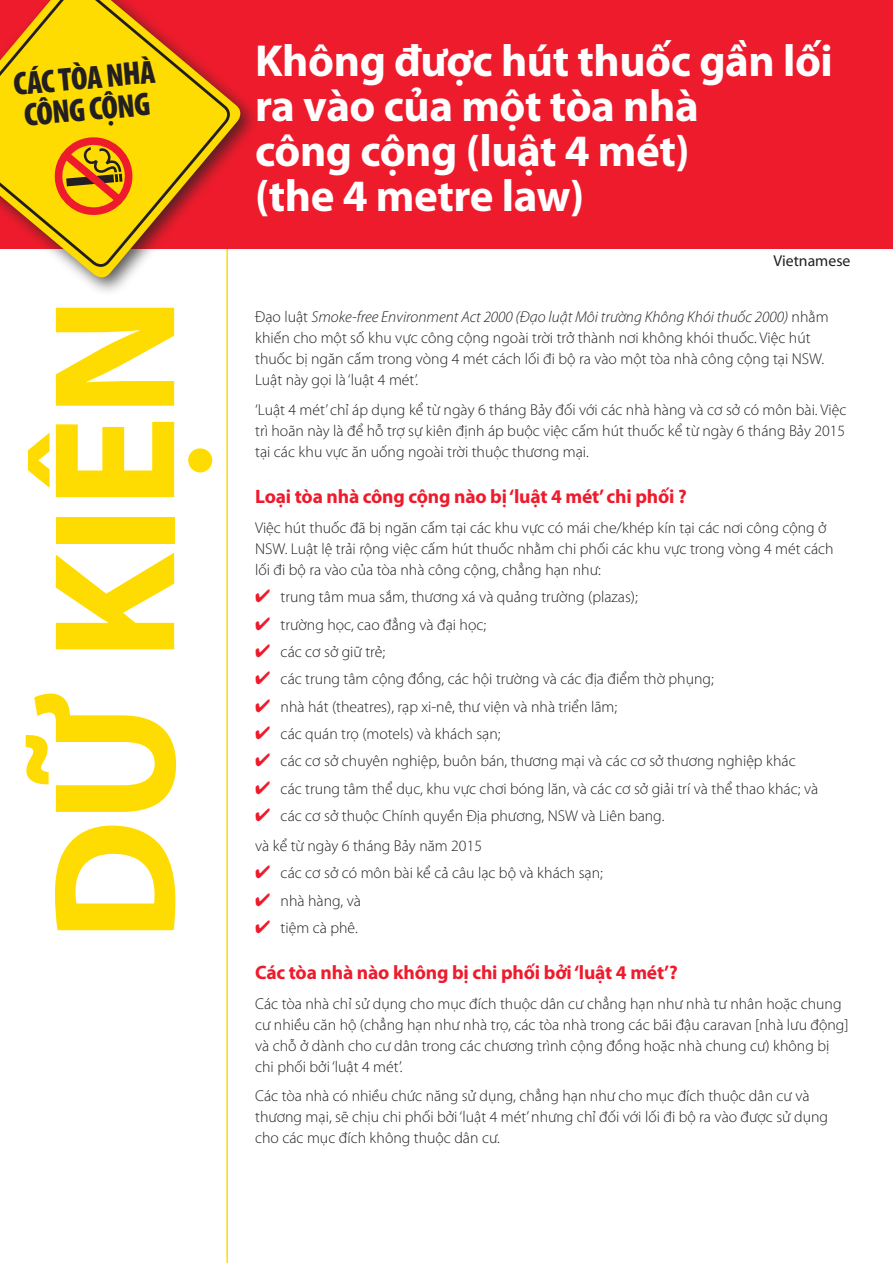
<style>
.page{position:relative;width:893px;height:1263px;background:#fff}
.page>*{position:absolute;margin:0;border:0;box-sizing:border-box;transform-origin:0 0}
.t1{font:700 175.5px "Myriad Pro";letter-spacing:-.02em;color:#ffdc01}
.t2{font:700 45px/45px "Myriad Pro";letter-spacing:-.01em;color:#fff}
.t3{font:900 condensed 33px/31.5px "Myriad Pro";color:#231f20}
.t4{font:700 19.5px "Myriad Pro";letter-spacing:-.01em;color:#ee1b2c}
.t5{font:300 15.75px/21px "Myriad Pro";color:#231f20}
.t6{font:15.75px "Myriad Pro";color:#231f20}
.s1{font-style:italic}
.s2{color:#ee1b2c}
</style>
<div class="page">
<hr style="left:226px;top:0;width:2px;height:1263px;background:#ffdc01">
<div style="left:0;top:0;width:893px;height:248px;background:#ee1b2c"></div>
<div style="left:0;top:0;width:260px;height:297px;background:#231f20;opacity:.75"></div>
<svg style="left:0;top:0;width:245px;height:282px"></svg>
<svg style="left:0;top:0;width:233px;height:270px"></svg>
<svg style="left:53px;top:136px;width:81px;height:81px"></svg>
<h3 class="t3" style="left:12px;top:67px;width:144px;rotate:-5deg">CÁC TÒA NHÀ<br>CÔNG CỘNG</h3>
<h1 class="t1" style="left:1px;top:942px;width:647px;rotate:-90deg">DỮ KIỆN</h1>
<h2 class="t2" style="left:255px;top:37px;width:579px">Không được hút thuốc gần lối ra vào của một tòa nhà<br>công cộng (luật 4 mét)<br>(the 4 metre law)</h2>
<p class="t6" style="left:774px;top:251px;width:78px">Vietnamese</p>
<p class="t5" style="left:255px;top:306px;width:575px">Đạo luật <span class="s1">Smoke-free Environment Act 2000 (Đạo luật Môi trường Không Khói thuốc 2000)</span> nhằm khiến cho một số khu vực công cộng ngoài trời trở thành nơi không khói thuốc. Việc hút thuốc bị ngăn cấm trong vòng 4 mét cách lối đi bộ ra vào một tòa nhà công cộng tại NSW.<br>Luật này gọi là ‘luật 4 mét’.</p>
<p class="t5" style="left:255px;top:399px;width:593px;text-align:justify">‘Luật 4 mét’ chỉ áp dụng kể từ ngày 6 tháng Bảy đối với các nhà hàng và cơ sở có môn bài. Việc trì hoãn này là để hỗ trợ sự kiên định áp buộc việc cấm hút thuốc kể từ ngày 6 tháng Bảy 2015 tại các khu vực ăn uống ngoài trời thuộc thương mại.</p>
<p class="t4" style="left:255px;top:484px;width:433px">Loại tòa nhà công cộng nào bị ‘luật 4 mét’ chi phối ?</p>
<p class="t5" style="left:255px;top:517px;width:580px">Việc hút thuốc đã bị ngăn cấm tại các khu vực có mái che/khép kín tại các nơi công cộng ở<br>NSW. Luật lệ trải rộng việc cấm hút thuốc nhằm chi phối các khu vực trong vòng 4 mét cách lối đi bộ ra vào của tòa nhà công cộng, chẳng hạn như:</p>
<p class="t5" style="left:255px;top:586px;width:384px"><span class="s2">✔</span> trung tâm mua sắm, thương xá và quảng trường (plazas);</p>
<p class="t5" style="left:255px;top:614px;width:233px"><span class="s2">✔</span> trường học, cao đẳng và đại học;</p>
<p class="t5" style="left:255px;top:641px;width:131px"><span class="s2">✔</span> các cơ sở giữ trẻ;</p>
<p class="t5" style="left:255px;top:668px;width:460px"><span class="s2">✔</span> các trung tâm cộng đồng, các hội trường và các địa điểm thờ phụng;</p>
<p class="t5" style="left:255px;top:696px;width:364px"><span class="s2">✔</span> nhà hát (theatres), rạp xi-nê, thư viện và nhà triển lãm;</p>
<p class="t5" style="left:255px;top:723px;width:247px"><span class="s2">✔</span> các quán trọ (motels) và khách sạn;</p>
<p class="t5" style="left:255px;top:750px;width:542px"><span class="s2">✔</span> các cơ sở chuyên nghiệp, buôn bán, thương mại và các cơ sở thương nghiệp khác</p>
<p class="t5" style="left:255px;top:778px;width:565px"><span class="s2">✔</span> các trung tâm thể dục, khu vực chơi bóng lăn, và các cơ sở giải trí và thể thao khác; và</p>
<p class="t5" style="left:255px;top:801px;width:411px;line-height:29.5px"><span class="s2">✔</span> các cơ sở thuộc Chính quyền Địa phương, NSW và Liên bang. và kể từ ngày 6 tháng Bảy năm 2015</p>
<p class="t5" style="left:255px;top:862px;width:349px"><span class="s2">✔</span> các cơ sở có môn bài kể cả câu lạc bộ và khách sạn;</p>
<p class="t5" style="left:255px;top:889px;width:107px"><span class="s2">✔</span> nhà hàng, và</p>
<p class="t5" style="left:255px;top:917px;width:104px"><span class="s2">✔</span> tiệm cà phê.</p>
<p class="t4" style="left:255px;top:960px;width:424px">Các tòa nhà nào không bị chi phối bởi ‘luật 4 mét’?</p>
<p class="t5" style="left:255px;top:993px;width:595px">Các tòa nhà chỉ sử dụng cho mục đích thuộc dân cư chẳng hạn như nhà tư nhân hoặc chung cư nhiều căn hộ (chẳng hạn như nhà trọ, các tòa nhà trong các bãi đậu caravan [nhà lưu động] và chỗ ở dành cho cư dân trong các chương trình cộng đồng hoặc nhà chung cư) không bị chi phối bởi ‘luật 4 mét’.</p>
<p class="t5" style="left:255px;top:1085px;width:574px">Các tòa nhà có nhiều chức năng sử dụng, chẳng hạn như cho mục đích thuộc dân cư và thương mại, sẽ chịu chi phối bởi ‘luật 4 mét’ nhưng chỉ đối với lối đi bộ ra vào được sử dụng cho các mục đích không thuộc dân cư.</p>
</div>
